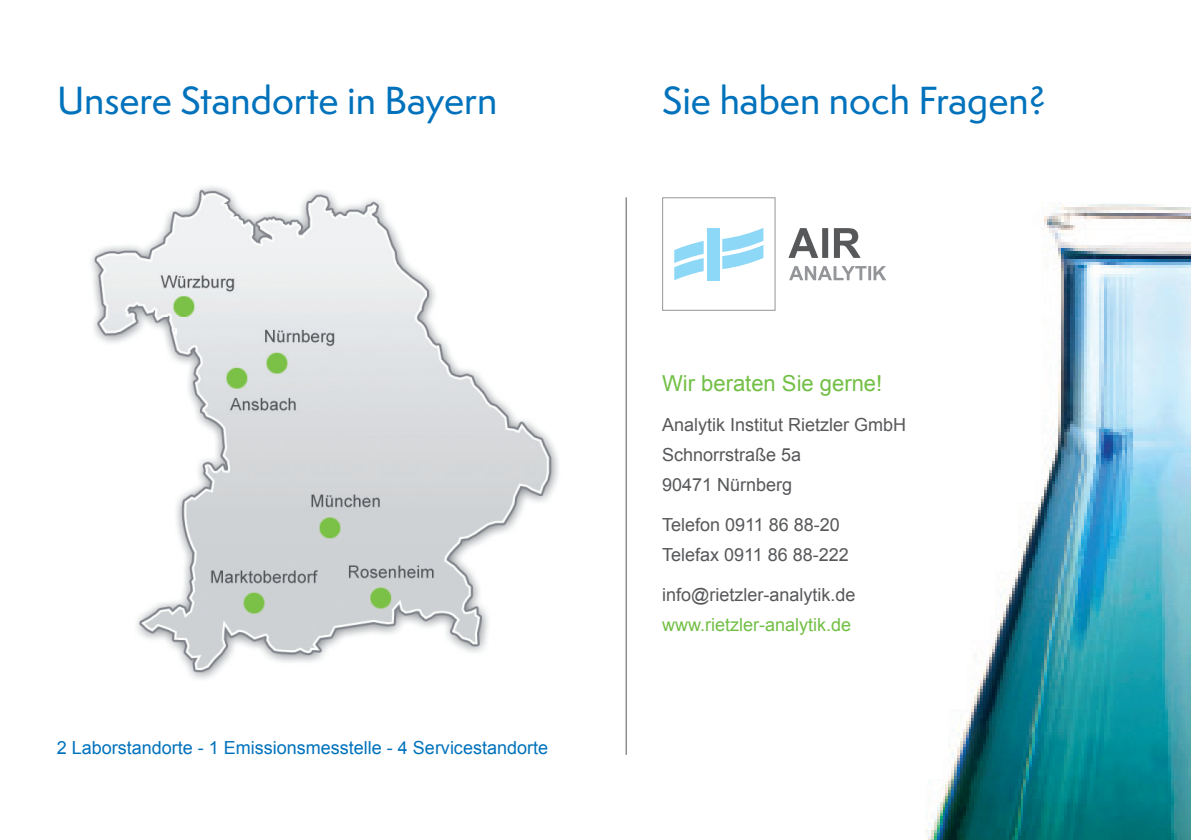
<style>
.page{position:relative;width:1191px;height:840px;background:#fff}
.page>*{position:absolute;margin:0;border:0;box-sizing:border-box;transform-origin:0 0}
.t1{font:500 36px "Semplicita Pro";color:#0072bc}
.t2{font:22px "Arial";color:#71bf44}
.t3{font:18px "Arial";color:#57585a}
.t4{font:18px "Arial";color:#0072bc}
.t5{font:18px "Arial";color:#71bf44}
</style>
<div class="page">
<img style="left:883px;top:202px;width:307px;height:637px">
<img style="left:91px;top:186px;width:468px;height:493px">
<hr style="left:625px;top:197px;width:1px;height:557px;background:#57585a">
<svg style="left:674px;top:241px;width:29px;height:39px"></svg>
<svg style="left:722px;top:228px;width:41px;height:41px"></svg>
<div style="left:707px;top:228px;width:12px;height:52px;background:#8dd7f7"></div>
<div style="left:662px;top:197px;width:113px;height:113px;border:1px solid #939598"></div>
<svg style="left:788px;top:228px;width:72px;height:30px"></svg>
<svg style="left:789px;top:266px;width:97px;height:14px"></svg>
<p class="t1" style="left:57px;top:74px;width:441px">Unsere Standorte in Bayern</p>
<p class="t1" style="left:662px;top:74px;width:385px">Sie haben noch Fragen?</p>
<p class="t4" style="left:57px;top:735px;width:493px">2 Laborstandorte - 1 Emissionsmesstelle - 4 Servicestandorte</p>
<p class="t2" style="left:662px;top:368px;width:222px">Wir beraten Sie gerne!</p>
<p class="t3" style="left:662px;top:412px;width:246px">Analytik Institut Rietzler GmbH</p>
<p class="t3" style="left:662px;top:442px;width:141px">Schnorrstraße 5a</p>
<p class="t3" style="left:662px;top:472px;width:132px">90471 Nürnberg</p>
<p class="t3" style="left:662px;top:512px;width:179px">Telefon 0911 86 88-20</p>
<p class="t3" style="left:662px;top:542px;width:188px">Telefax 0911 86 88-222</p>
<p class="t3" style="left:662px;top:582px;width:195px">info@rietzler-analytik.de</p>
<p class="t5" style="left:662px;top:612px;width:191px">www.rietzler-analytik.de</p>
</div>
